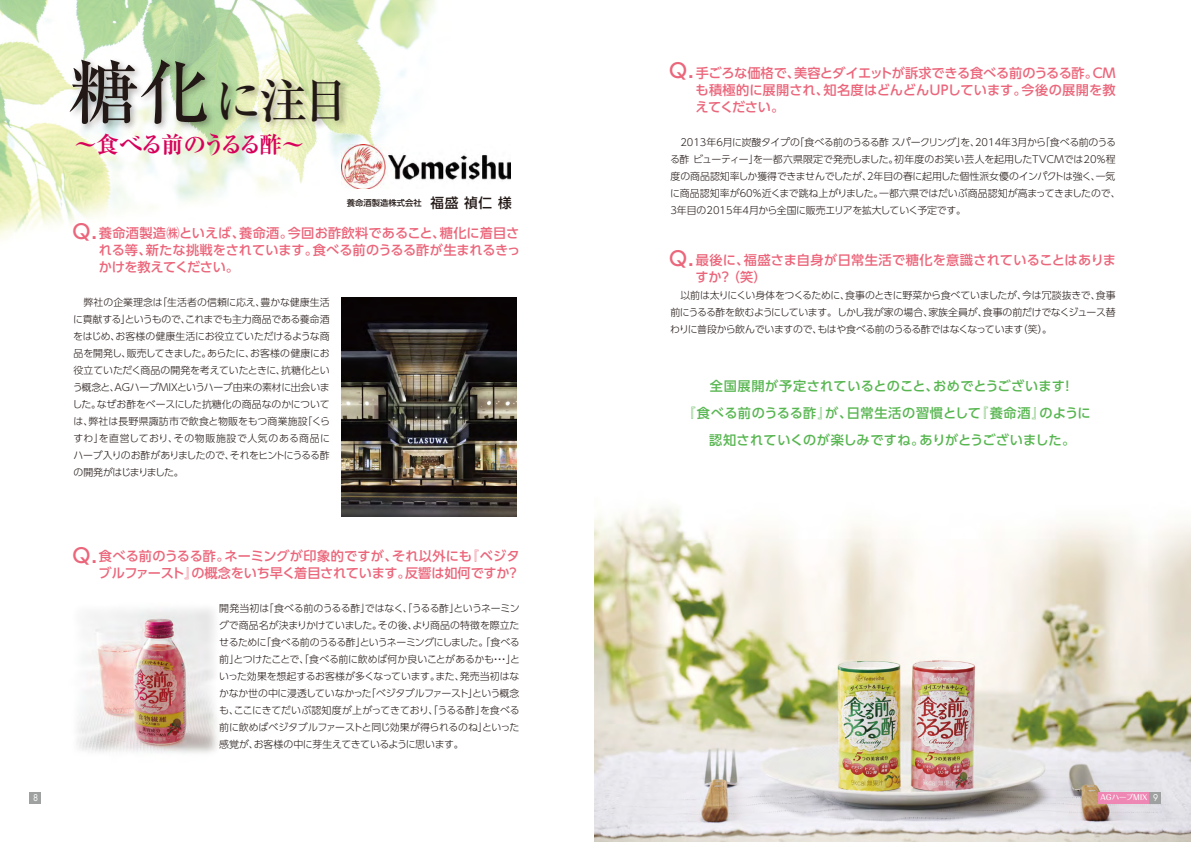
<style>
.page{position:relative;width:1191px;height:842px;background:#fff}
.page>*{position:absolute;margin:0;border:0;box-sizing:border-box;transform-origin:0 0}
.t1{font:500 48px "Ryumin Pro";color:#221815}
.t2{font:700 22.9px "Ryumin Pro";letter-spacing:-.1em;color:#d7005a}
.t3{font:500 19.8px "UD Shin Go Pro";color:#eb667b}
.t4{font:500 13.6px "UD Shin Go Pro";color:#221815}
.t5{font:500 13.2px/17.1px "UD Shin Go Pro";letter-spacing:-.005em;color:#eb667b;text-align:justify}
.t6{font:500 13.2px "UD Shin Go Pro";letter-spacing:.025em;color:#58b651}
.t7{font:500 13.2px/17.1px "UD Shin Go Pro";letter-spacing:.02em;color:#eb667b}
.t8{font:300 9.9px/17px "UD Shin Go Pro";letter-spacing:-.03em;color:#221815;text-align:justify}
.t9{font:300 9.9px/17px "UD Shin Go Pro";letter-spacing:-.01em;color:#221815}
.t10{font:9.2px "Futura";color:#fff;scale:.9 1}
.t11{font:500 8.3px "UD Shin Go Pro";color:#221815}
.t12{font:500 7.3px "Maru Fo Pro";letter-spacing:-.1em;color:#fff}
.s1{font-size:70.1px}
.s2{font-family:"Futura";font-weight:400;font-size:9.2px}
</style>
<div class="page">
<img style="left:77px;top:608px;width:141px;height:145px">
<img style="left:0;top:0;width:435px;height:240px">
<img style="left:595px;top:507px;width:596px;height:335px">
<div style="left:1149px;top:792px;width:11px;height:12px;background:#9fa0a0"></div>
<div style="left:29px;top:792px;width:12px;height:12px;background:#9fa0a0"></div>
<div style="left:1098px;top:792px;width:51px;height:12px;background:#ee87b4"></div>
<img style="left:63px;top:51px;width:310px;height:99px">
<img style="left:341px;top:144px;width:170px;height:44px">
<img style="left:341px;top:297px;width:175px;height:220px">
<h1 class="t1" style="left:69px;top:63px;width:282px"><span class="s1">糖化</span>に注目</h1>
<h2 class="t2" style="left:74px;top:126px;width:232px">～食べる前のうるる酢～</h2>
<p class="t11" style="left:347px;top:196px;width:76px">養命酒製造株式会社</p>
<h3 class="t4" style="left:430px;top:192px;width:83px">福盛 禎仁 様</h3>
<h3 class="t3" style="left:72px;top:215px;width:40px">Q．</h3>
<h3 class="t5" style="left:99px;top:224px;width:423px">養命酒製造㈱といえば、養命酒。今回お酢飲料であること、糖化に着目される等、新たな挑戦をされています。食べる前のうるる酢が生まれるきっかけを教えてください。　</h3>
<p class="t8" style="left:72px;top:293px;width:259px;text-indent:11px">弊社の企業理念は「生活者の信頼に応え、豊かな健康生活に貢献する」というもので、これまでも主力商品である養命酒をはじめ、お客様の健康生活にお役立ていただけるような商品を開発し、販売してきました。あらたに、お客様の健康にお役立ていただく商品の開発を考えていたときに、抗糖化という概念と、AGハーブMIXというハーブ由来の素材に出会いました。なぜお酢をベースにした抗糖化の商品なのかについては、弊社は長野県諏訪市で飲食と物販をもつ商業施設「くらすわ」を直営しており、その物販施設で人気のある商品にハーブ入りのお酢がありましたので、それをヒントにうるる酢の開発がはじまりました。</p>
<h3 class="t3" style="left:72px;top:539px;width:40px">Q．</h3>
<h3 class="t5" style="left:99px;top:547px;width:423px">食べる前のうるる酢。ネーミングが印象的ですが、それ以外にも『ベジタブルファースト』の概念をいち早く着目されています。反響は如何ですか？</h3>
<p class="t8" style="left:219px;top:599px;width:302px">開発当初は「食べる前のうるる酢」ではなく、「うるる酢」というネーミングで商品名が決まりかけていました。その後、より商品の特徴を際立たせるために「食べる前のうるる酢」というネーミングにしました。「食べる前」とつけたことで、「食べる前に飲めば何か良いことがあるかも・・・」といった効果を想起するお客様が多くなっています。また、発売当初はなかなか世の中に浸透していなかった「ベジタブルファースト」という概念も、ここにきてだいぶ認知度が上がってきており、「うるる酢」を食べる前に飲めばベジタブルファーストと同じ効果が得られるのね」といった感覚が、お客様の中に芽生えてきているように思います。</p>
<h3 class="t3" style="left:669px;top:54px;width:40px">Q．</h3>
<h3 class="t5" style="left:695px;top:64px;width:422px">手ごろな価格で、美容とダイエットが訴求できる食べる前のうるる酢。ＣＭも積極的に展開され、知名度はどんどんＵＰしています。今後の展開を教えてください。</h3>
<p class="t9" style="left:670px;top:133px;width:452px;text-indent:10px">2013年6月に炭酸タイプの「食べる前のうるる酢 スパークリング」を、2014年3月から「食べる前のうるる酢ビューティー」を一都六県限定で発売しました。初年度のお笑い芸人を起用したＴＶＣＭでは20％程度の商品認知率しか獲得できませんでしたが、2年目の春に起用した個性派女優のインパクトは強く、一気に商品認知率が60％近くまで跳ね上がりました。一都六県ではだいぶ商品認知が高まってきましたので、3年目の2015年4月から全国に販売エリアを拡大していく予定です。</p>
<h3 class="t7" style="left:695px;top:251px;width:422px">最後に、福盛さま自身が日常生活で糖化を意識されていることはありますか？ （笑）</h3>
<p class="t8" style="left:670px;top:286px;width:447px;text-indent:10px">以前は太りにくい身体をつくるために、食事のときに野菜から食べていましたが、今は冗談抜きで、食事前にうるる酢を飲むようにしています。しかし我が家の場合、家族全員が、食事の前だけでなくジュース替わりに普段から飲んでいますので、もはや食べる前のうるる酢ではなくなっています（笑）。</p>
<h3 class="t3" style="left:669px;top:242px;width:40px">Q．</h3>
<h3 class="t6" style="left:710px;top:375px;width:366px">全国展開が予定されているとのこと、おめでとうございます！</h3>
<h3 class="t6" style="left:682px;top:402px;width:409px">『食べる前のうるる酢』が、日常生活の習慣として『養命酒』のように</h3>
<h3 class="t6" style="left:709px;top:429px;width:368px">認知されていくのが楽しみですね。ありがとうございました。</h3>
<p class="t10" style="left:33px;top:792px;width:7px">8</p>
<p class="t12" style="left:1099px;top:792px;width:60px">ＡＧハーブＭＩＸ <span class="s2">9</span></p>
</div>
